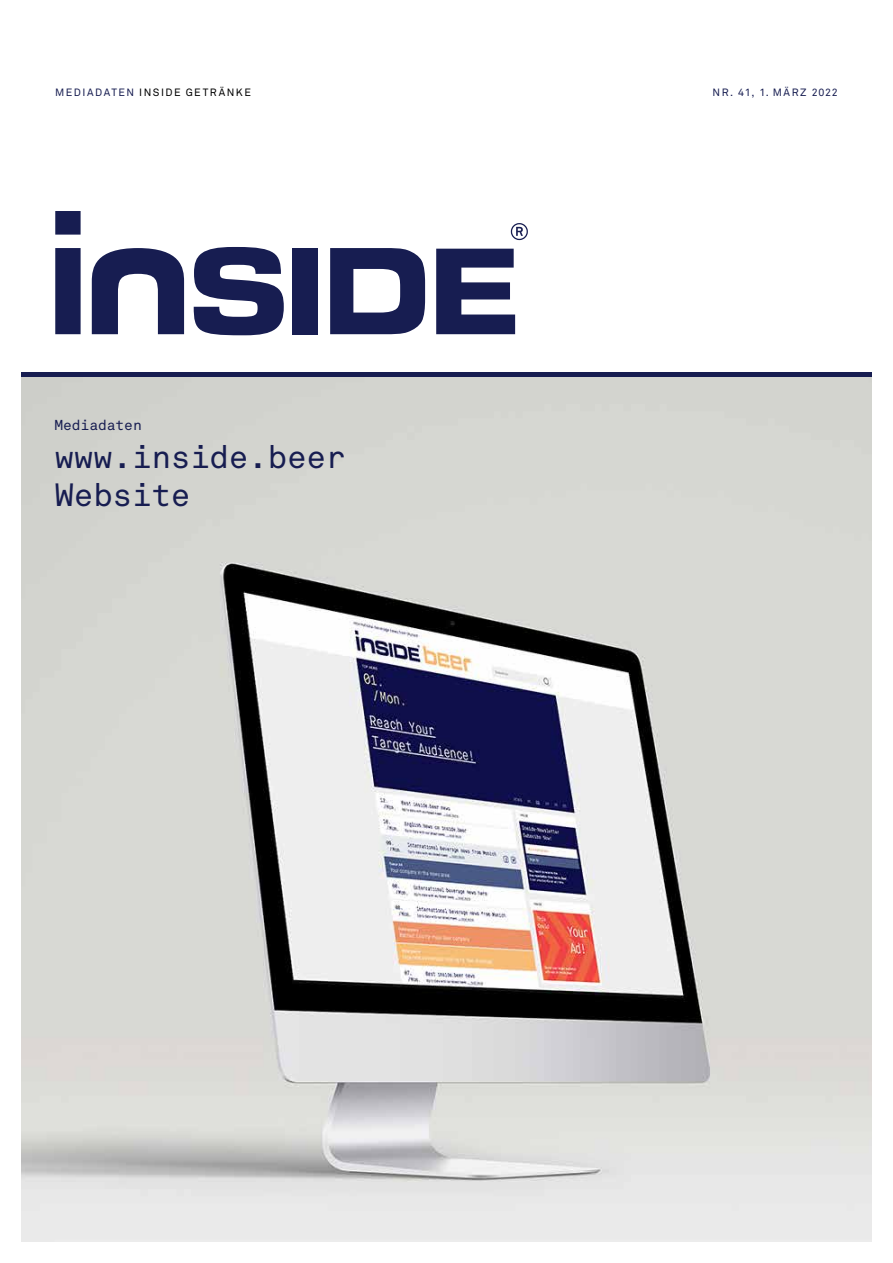
<style>
.page{position:relative;width:893px;height:1263px;background:#fff}
.page>*{position:absolute;margin:0;border:0;box-sizing:border-box;transform-origin:0 0}
.t1{font:31.8px/38.2px "Akkurat Mono Pro";letter-spacing:-.01em;color:#171d51}
.t2{font:14.25px "Akkurat Mono Pro";letter-spacing:-.005em;color:#171d51}
.t3{font:10.5px "Akkurat Pro";letter-spacing:.14em;color:#000}
.t4{font:10.5px "Akkurat Pro";letter-spacing:.1em;color:#171d51}
.s1{color:#171d51}
</style>
<div class="page">
<img style="left:21px;top:377px;width:851px;height:865px">
<div style="left:21px;top:372px;width:851px;height:5px;background:#171d51"></div>
<div style="left:292px;top:248px;width:26px;height:86px;background:#171d51"></div>
<svg style="left:330px;top:248px;width:95px;height:86px"></svg>
<svg style="left:436px;top:249px;width:79px;height:85px"></svg>
<svg style="left:511px;top:223px;width:17px;height:17px"></svg>
<svg style="left:55px;top:211px;width:26px;height:123px;background:#353a67"></svg>
<svg style="left:92px;top:248px;width:92px;height:86px"></svg>
<svg style="left:194px;top:247px;width:90px;height:88px"></svg>
<p class="t3" style="left:55px;top:86px;width:197px"><span class="s1">MEDIADATEN</span> INSIDE GETRÄNKE</p>
<h2 class="t2" style="left:54px;top:416px;width:89px">Mediadaten</h2>
<h1 class="t1" style="left:54px;top:438px;width:293px">www.inside.beer<br>Website</h1>
<p class="t4" style="left:713px;top:86px;width:127px">NR. 41, 1. MÄRZ 2022</p>
</div>
